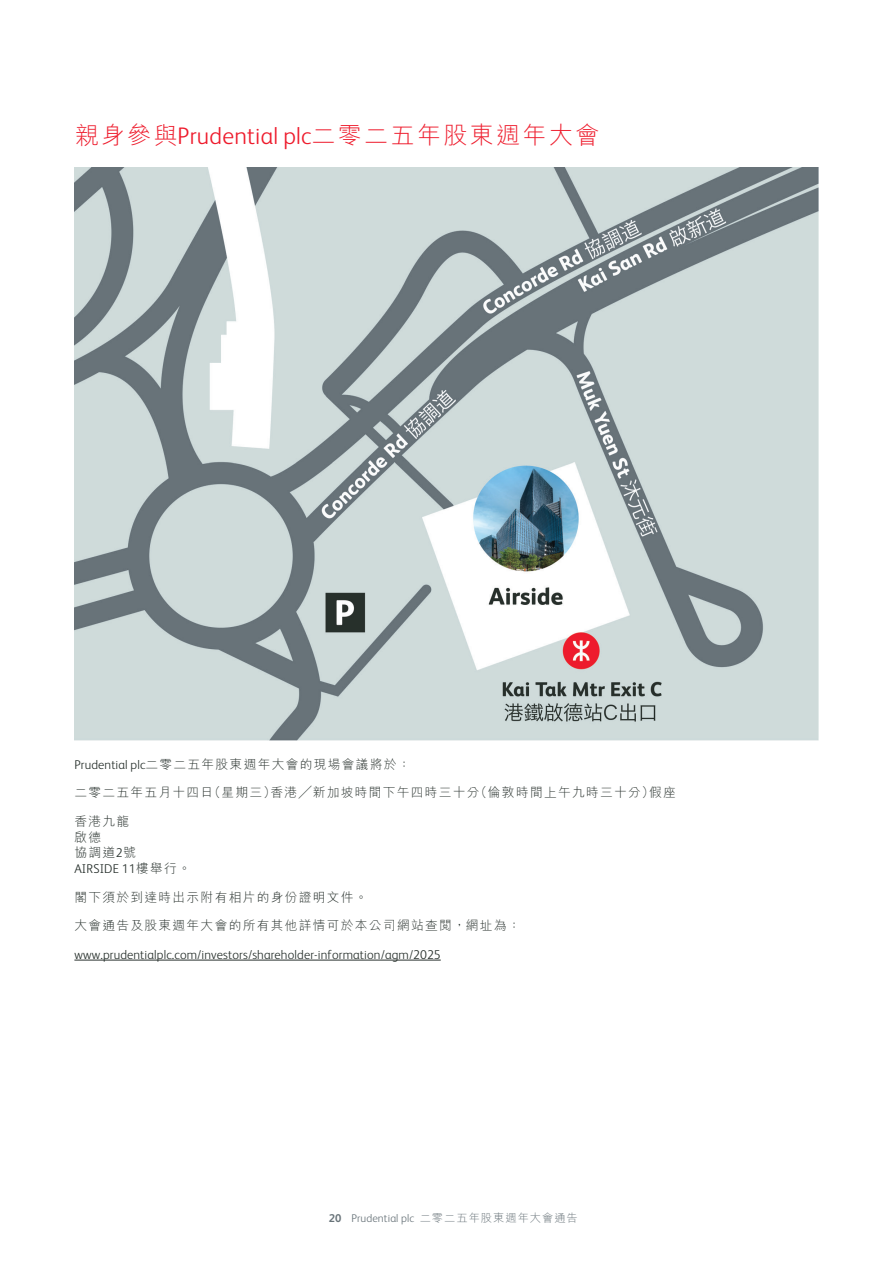
<style>
.page{position:relative;width:893px;height:1263px;background:#fff}
.page>*{position:absolute;margin:0;border:0;box-sizing:border-box;transform-origin:0 0}
.t1{font:300 24px "M Hei HK";letter-spacing:.1em;color:#ee1b2c}
.t2{font:300 12.75px/15.8px "M Hei HK";letter-spacing:.1em;color:#27302c}
.t3{font:300 12.75px "FS Albert Pro";letter-spacing:.01em;color:#27302c}
.t4{font:300 11.25px "FS Albert Pro";letter-spacing:.01em;color:#687379}
.s1{font-family:"FS Albert Pro"}
.s2{font-family:"M Hei HK"}
.s3{font-weight:700}
</style>
<div class="page">
<img style="left:74px;top:168px;width:745px;height:572px">
<hr style="left:74px;top:960px;width:367px;height:1px;background:#27302c">
<h1 class="t1" style="left:74px;top:118px;width:526px">親身參與<span class="s1">Prudential plc</span>二零二五年股東週年大會</h1>
<p class="t2" style="left:74px;top:756px;width:338px"><span class="s1">Prudential plc</span>二零二五年股東週年大會的現場會議將於：</p>
<p class="t2" style="left:74px;top:784px;width:603px">二零二五年五月十四日（星期三）香港╱新加坡時間下午四時三十分（倫敦時間上午九時三十分）假座</p>
<p class="t2" style="left:74px;top:813px;width:63px">香港九龍啟德<br>協調道<span class="s1">2</span>號</p>
<p class="t3" style="left:74px;top:860px;width:118px">AIRSIDE 11<span class="s2">樓舉行。</span></p>
<p class="t2" style="left:74px;top:888px;width:295px">閣下須於到達時出示附有相片的身份證明文件。</p>
<p class="t2" style="left:74px;top:917px;width:448px">大會通告及股東週年大會的所有其他詳情可於本公司網站查閱，網址為：</p>
<p class="t3" style="left:74px;top:945px;width:368px">www.prudentialplc.com/investors/shareholder-information/agm/2025</p>
<p class="t4" style="left:329px;top:1210px;width:251px"><span class="s3">20</span> Prudential plc <span class="s2">二零二五年股東週年大會通告</span></p>
</div>
